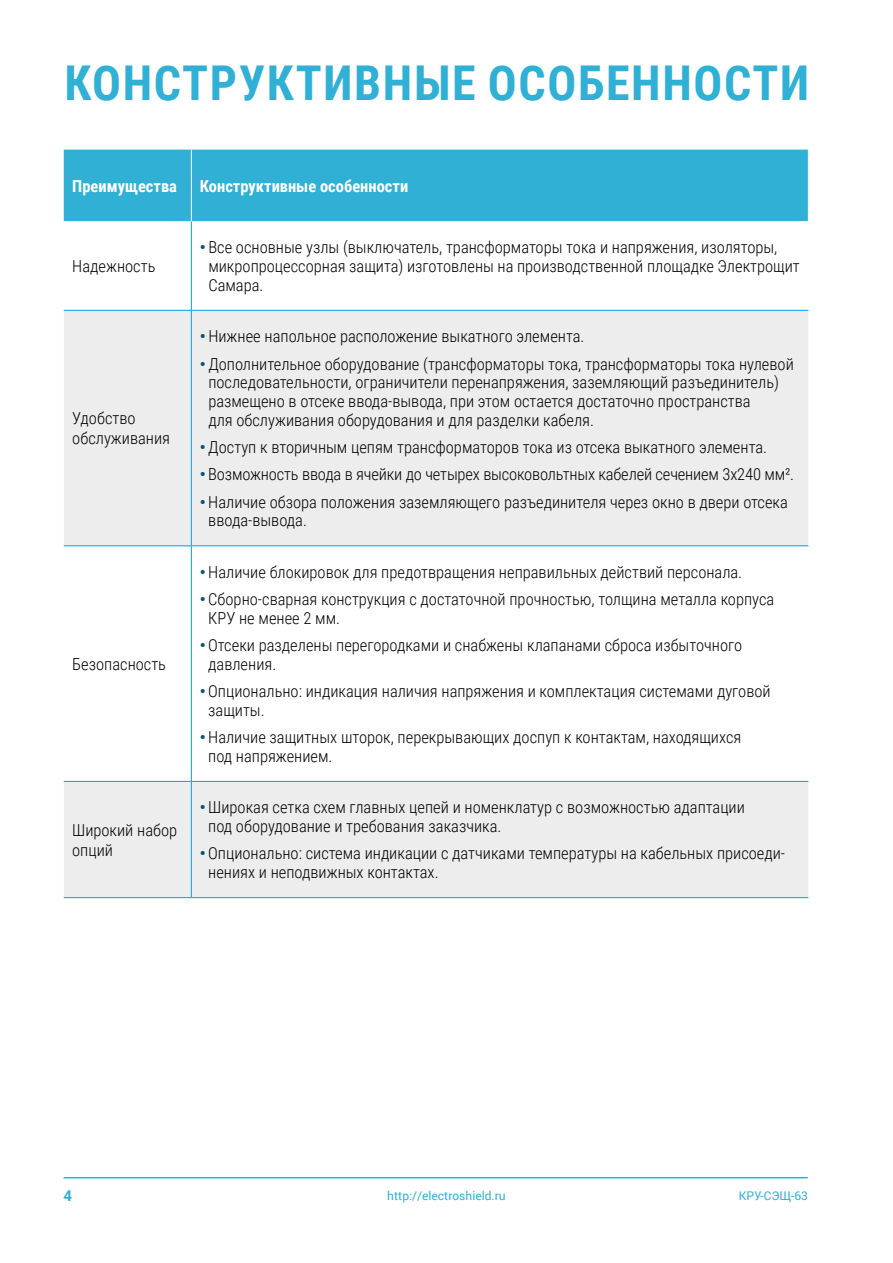
<style>
.page{position:relative;width:893px;height:1263px;background:#fff}
.page>*{position:absolute;margin:0;border:0;box-sizing:border-box;transform-origin:0 0}
.t1{font:700 48px "Roboto Condensed";letter-spacing:.035em;color:#30b0d5}
.t2{font:300 16.5px/18.8px "Roboto Condensed";color:#000}
.t3{font:700 16.5px "Roboto Condensed";color:#fff}
.t4{font:700 15px "Roboto";color:#30b0d5}
.t5{font:12px "Roboto";color:#30b0d5}
.s1{font-weight:700;color:#005575}
</style>
<div class="page">
<hr style="left:64px;top:1177px;width:744px;height:1px;background:#30b0d5">
<div style="left:64px;top:150px;width:744px;height:71px;background:#30b0d5"></div>
<svg style="left:64px;top:311px;width:744px;height:586px;fill:#ededed"></svg>
<hr style="left:191px;top:221px;width:1px;height:89px;background:#009fe3">
<hr style="left:191px;top:311px;width:1px;height:234px;background:#009fe3">
<hr style="left:191px;top:546px;width:1px;height:235px;background:#009fe3">
<hr style="left:64px;top:781px;width:127px;height:1px;background:#009fe3">
<hr style="left:191px;top:781px;width:617px;height:1px;background:#009fe3">
<hr style="left:191px;top:782px;width:1px;height:115px;background:#009fe3">
<hr style="left:64px;top:897px;width:127px;height:1px;background:#009fe3">
<hr style="left:191px;top:897px;width:617px;height:1px;background:#009fe3">
<hr style="left:64px;top:310px;width:127px;height:1px;background:#009fe3">
<hr style="left:191px;top:310px;width:617px;height:1px;background:#009fe3">
<hr style="left:64px;top:545px;width:127px;height:1px;background:#009fe3">
<hr style="left:191px;top:545px;width:617px;height:1px;background:#009fe3">
<hr style="left:191px;top:150px;width:1px;height:71px;background:#fff">
<h1 class="t1" style="left:65px;top:49px;width:746px">КОНСТРУКТИВНЫЕ OСОБЕННОСТИ</h1>
<p class="t3" style="left:72px;top:174px;width:106px">Преимущества</p>
<p class="t3" style="left:200px;top:174px;width:210px">Конструктивные особенности</p>
<p class="t2" style="left:72px;top:256px;width:85px">Надежность</p>
<p class="t2" style="left:72px;top:408px;width:99px;line-height:19.8px">Удобство обслуживания</p>
<p class="t2" style="left:72px;top:654px;width:95px">Безопасность</p>
<p class="t2" style="left:72px;top:819px;width:107px;line-height:19.8px">Широкий набор опций</p>
<p class="t2" style="left:208px;top:237px;width:593px;text-indent:-8px"><span class="s1">•</span> Все основные узлы (выключатель, трансформаторы тока и напряжения, изоляторы, микропроцессорная защита) изготовлены на производственной площадке Электрощит<br>Самара.</p>
<p class="t2" style="left:200px;top:326px;width:386px"><span class="s1">•</span> Нижнее напольное расположение выкатного элемента.</p>
<p class="t2" style="left:208px;top:354px;width:587px;text-indent:-8px"><span class="s1">•</span>Дополнительное оборудование (трансформаторы тока, трансформаторы тока нулевой последовательности, ограничители перенапряжения, заземляющий разъединитель) размещено в отсеке ввода-вывода, при этом остается достаточно пространства<br>для обслуживания оборудования и для разделки кабеля.</p>
<p class="t2" style="left:200px;top:437px;width:569px"><span class="s1">•</span> Доступ к вторичным цепям трансформаторов тока из отсека выкатного элемента.</p>
<p class="t2" style="left:200px;top:464px;width:596px"><span class="s1">•</span> Возможность ввода в ячейки до четырех высоковольтных кабелей сечением 3х240 мм².</p>
<p class="t2" style="left:208px;top:492px;width:581px;text-indent:-8px"><span class="s1">•</span> Наличие обзора положения заземляющего разъединителя через окно в двери отсека ввода-вывода.</p>
<p class="t2" style="left:200px;top:562px;width:544px"><span class="s1">•</span> Наличие блокировок для предотвращения неправильных действий персонала.</p>
<p class="t2" style="left:208px;top:589px;width:568px;text-indent:-8px"><span class="s1">•</span> Сборно-сварная конструкция с достаточной прочностью, толщина металла корпуса<br>КРУ не менее 2 мм.</p>
<p class="t2" style="left:208px;top:635px;width:535px;text-indent:-8px"><span class="s1">•</span> Отсеки разделены перегородками и снабжены клапанами сброса избыточного давления.</p>
<p class="t2" style="left:208px;top:681px;width:564px;text-indent:-8px"><span class="s1">•</span> Опционально: индикация наличия напряжения и комплектация системами дуговой защиты.</p>
<p class="t2" style="left:208px;top:727px;width:535px;text-indent:-8px"><span class="s1">•</span> Наличие защитных шторок, перекрывающих доспуп к контактам, находящихся под напряжением.</p>
<p class="t2" style="left:208px;top:797px;width:538px;text-indent:-8px"><span class="s1">•</span> Широкая сетка схем главных цепей и номенклатур с возможностью адаптации под оборудование и требования заказчика.</p>
<p class="t2" style="left:208px;top:843px;width:578px;text-indent:-8px"><span class="s1">•</span> Опционально: система индикации с датчиками температуры на кабельных присоеди&shy;нениях и неподвижных контактах.</p>
<p class="t4" style="left:64px;top:1185px;width:10px">4</p>
<p class="t5" style="left:387px;top:1187px;width:120px">http://electroshield.ru</p>
<p class="t5" style="left:739px;top:1187px;width:71px">КРУ-СЭЩ-63</p>
</div>
